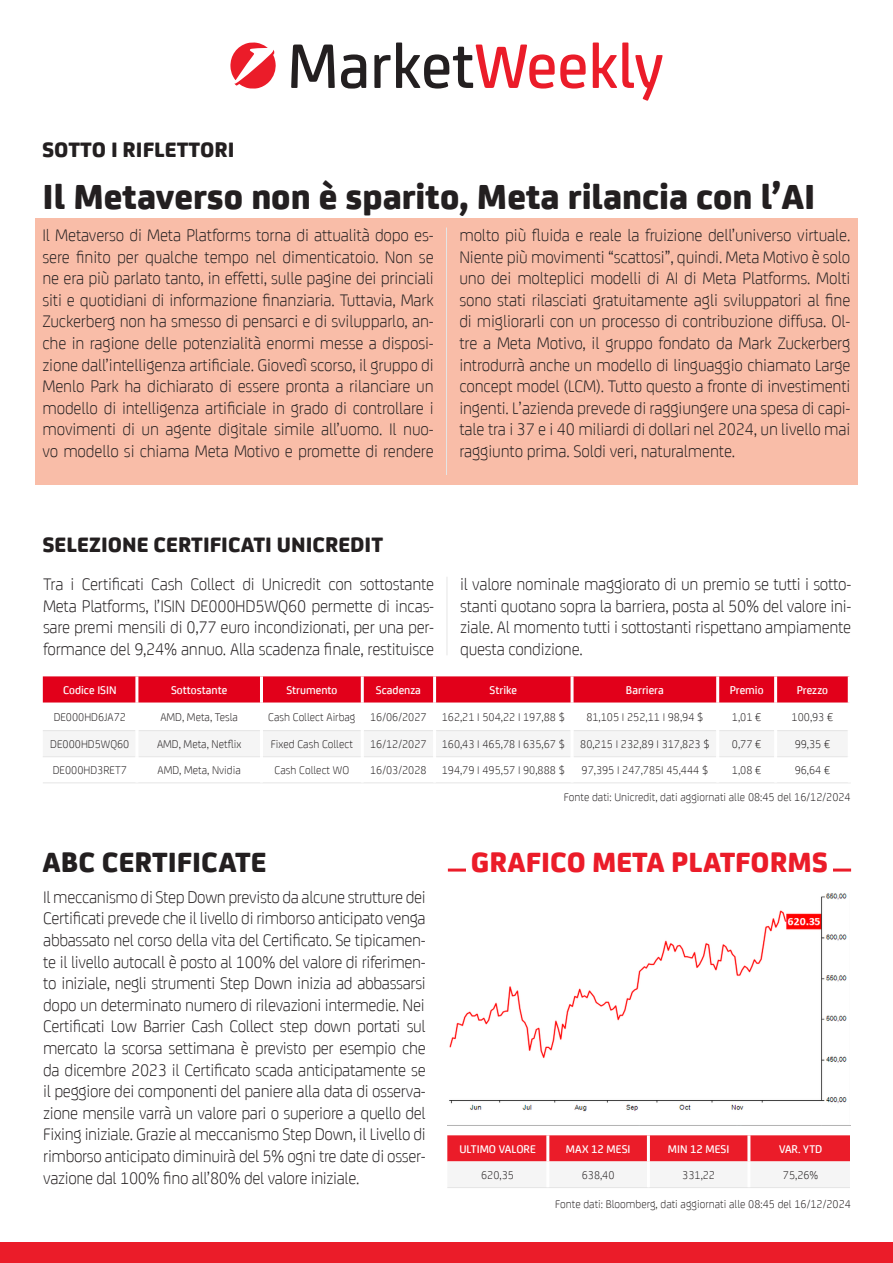
<style>
.page{position:relative;width:893px;height:1263px;background:#fff}
.page>*{position:absolute;margin:0;border:0;box-sizing:border-box;transform-origin:0 0}
.t1{font:800 37.5px "Uni Credit";color:#231f20}
.t2{font:800 30px "Uni Credit";color:#eb1c29}
.t3{font:800 30px "Uni Credit";color:#231f20}
.t4{font:800 22.5px "Uni Credit";color:#231f20}
.t5{font:300 18px/21.6px "Uni Credit";letter-spacing:-.015em;color:#231f20;text-align:justify}
.t6{font:300 12px "Uni Credit";color:#231f20}
.t7{font:500 12px "Uni Credit";color:#fff}
</style>
<div class="page">
<img style="left:449px;top:893px;width:398px;height:219px">
<div style="left:35px;top:218px;width:823px;height:266px;background:#f9bda8"></div>
<div style="left:0;top:1242px;width:893px;height:21px;background:#eb1c29"></div>
<hr style="left:446px;top:227px;width:1px;height:248px;background:#e5e5e5">
<div style="left:43px;top:676px;width:805px;height:26px;background:#e2001a"></div>
<svg style="left:43px;top:731px;width:804px;height:1px"></svg>
<hr style="left:43px;top:730px;width:92px;height:1px;background:#e5e5e5">
<hr style="left:138px;top:730px;width:122px;height:1px;background:#e5e5e5">
<hr style="left:263px;top:730px;width:98px;height:1px;background:#e5e5e5">
<hr style="left:364px;top:730px;width:69px;height:1px;background:#e5e5e5">
<hr style="left:436px;top:730px;width:135px;height:1px;background:#e5e5e5">
<hr style="left:574px;top:730px;width:142px;height:1px;background:#e5e5e5">
<hr style="left:719px;top:730px;width:55px;height:1px;background:#e5e5e5">
<hr style="left:777px;top:730px;width:71px;height:1px;background:#e5e5e5">
<hr style="left:43px;top:756px;width:92px;height:1px;background:#e5e5e5">
<hr style="left:138px;top:756px;width:122px;height:1px;background:#e5e5e5">
<hr style="left:263px;top:756px;width:98px;height:1px;background:#e5e5e5">
<hr style="left:364px;top:756px;width:69px;height:1px;background:#e5e5e5">
<hr style="left:436px;top:756px;width:135px;height:1px;background:#e5e5e5">
<hr style="left:574px;top:756px;width:142px;height:1px;background:#e5e5e5">
<hr style="left:719px;top:756px;width:55px;height:1px;background:#e5e5e5">
<hr style="left:777px;top:756px;width:71px;height:1px;background:#e5e5e5">
<hr style="left:43px;top:782px;width:94px;height:1px;background:#e5e5e5">
<hr style="left:137px;top:782px;width:124px;height:1px;background:#e5e5e5">
<hr style="left:261px;top:782px;width:101px;height:1px;background:#e5e5e5">
<hr style="left:362px;top:782px;width:73px;height:1px;background:#e5e5e5">
<hr style="left:435px;top:782px;width:137px;height:1px;background:#e5e5e5">
<hr style="left:572px;top:782px;width:146px;height:1px;background:#e5e5e5">
<hr style="left:718px;top:782px;width:58px;height:1px;background:#e5e5e5">
<hr style="left:776px;top:782px;width:75px;height:1px;background:#e5e5e5">
<hr style="left:135px;top:676px;width:3px;height:26px;background:#fff">
<hr style="left:260px;top:676px;width:3px;height:26px;background:#fff">
<hr style="left:361px;top:676px;width:3px;height:26px;background:#fff">
<hr style="left:433px;top:676px;width:3px;height:26px;background:#fff">
<hr style="left:571px;top:676px;width:3px;height:26px;background:#fff">
<hr style="left:716px;top:676px;width:3px;height:26px;background:#fff">
<hr style="left:774px;top:676px;width:3px;height:26px;background:#fff">
<hr style="left:135px;top:731px;width:3px;height:26px;background:#fff">
<hr style="left:260px;top:731px;width:3px;height:26px;background:#fff">
<hr style="left:361px;top:731px;width:3px;height:26px;background:#fff">
<hr style="left:433px;top:731px;width:3px;height:26px;background:#fff">
<hr style="left:571px;top:731px;width:3px;height:26px;background:#fff">
<hr style="left:716px;top:731px;width:3px;height:26px;background:#fff">
<hr style="left:774px;top:731px;width:3px;height:26px;background:#fff">
<svg style="left:447px;top:1135px;width:403px;height:27px;background:#eb2632"></svg>
<hr style="left:447px;top:1187px;width:101px;height:1px;background:#e5e5e5">
<hr style="left:548px;top:1187px;width:100px;height:1px;background:#e5e5e5">
<hr style="left:648px;top:1187px;width:101px;height:1px;background:#e5e5e5">
<hr style="left:749px;top:1187px;width:105px;height:1px;background:#e5e5e5">
<hr style="left:546px;top:1135px;width:3px;height:26px;background:#fff">
<hr style="left:647px;top:1135px;width:3px;height:26px;background:#fff">
<hr style="left:747px;top:1135px;width:3px;height:26px;background:#fff">
<hr style="left:546px;top:1161px;width:3px;height:26px;background:#fff">
<hr style="left:647px;top:1161px;width:3px;height:26px;background:#fff">
<hr style="left:747px;top:1161px;width:3px;height:26px;background:#fff">
<hr style="left:447px;top:577px;width:1px;height:78px;background:#e5e5e5">
<svg style="left:230px;top:42px;width:46px;height:47px"></svg>
<svg style="left:291px;top:45px;width:44px;height:43px"></svg>
<svg style="left:341px;top:54px;width:25px;height:35px"></svg>
<svg style="left:374px;top:43px;width:212px;height:46px"></svg>
<svg style="left:593px;top:43px;width:69px;height:58px"></svg>
<hr style="left:448px;top:868px;width:403px;height:3px;background:#eb1c29">
<div style="left:466px;top:846px;width:366px;height:28px;background:#fff"></div>
<div style="left:850px;top:1129px;width:5px;height:71px;background:#fff"></div>
<p class="t4" style="left:42px;top:131px;width:194px">SOTTO I RIFLETTORI</p>
<p class="t1" style="left:43px;top:167px;width:774px">Il Metaverso non è sparito, Meta rilancia con l’AI</p>
<p class="t5" style="left:43px;top:223px;width:393px">Il Metaverso di Meta Platforms torna di attualità dopo es&shy;sere finito per qualche tempo nel dimenticatoio. Non se ne era più parlato tanto, in effetti, sulle pagine dei princiali siti e quotidiani di informazione finanziaria. Tuttavia, Mark Zuckerberg non ha smesso di pensarci e di svilupparlo, an&shy;che in ragione delle potenzialità enormi messe a disposi&shy;zione dall’intelligenza artificiale. Giovedì scorso, il gruppo di Menlo Park ha dichiarato di essere pronta a rilanciare un modello di intelligenza artificiale in grado di controllare i movimenti di un agente digitale simile all’uomo. Il nuo&shy;vo modello si chiama Meta Motivo e promette di rendere</p>
<p class="t5" style="left:459px;top:223px;width:393px">molto più fluida e reale la fruizione dell’universo virtuale.<br>Niente più movimenti “scattosi”, quindi. Meta Motivo è solo uno dei molteplici modelli di AI di Meta Platforms. Molti sono stati rilasciati gratuitamente agli sviluppatori al fine di migliorarli con un processo di contribuzione diffusa. Ol&shy;tre a Meta Motivo, il gruppo fondato da Mark Zuckerberg introdurrà anche un modello di linguaggio chiamato Large concept model (LCM). Tutto questo a fronte di investimenti ingenti. L’azienda prevede di raggiungere una spesa di capi&shy;tale tra i 37 e i 40 miliardi di dollari nel 2024, un livello mai raggiunto prima. Soldi veri, naturalmente.</p>
<p class="t4" style="left:42px;top:527px;width:342px">SELEZIONE CERTIFICATI UNICREDIT</p>
<p class="t5" style="left:43px;top:572px;width:393px">Tra i Certificati Cash Collect di Unicredit con sottostante Meta Platforms, l’ISIN DE000HD5WQ60 permette di incas&shy;sare premi mensili di 0,77 euro incondizionati, per una per&shy;formance del 9,24% annuo. Alla scadenza finale, restituisce</p>
<p class="t5" style="left:460px;top:572px;width:393px">il valore nominale maggiorato di un premio se tutti i sotto&shy;stanti quotano sopra la barriera, posta al 50% del valore ini&shy;ziale. Al momento tutti i sottostanti rispettano ampiamente questa condizione.</p>
<p class="t7" style="left:63px;top:681px;width:55px">Codice ISIN</p>
<p class="t7" style="left:171px;top:681px;width:58px">Sottostante</p>
<p class="t7" style="left:286px;top:681px;width:53px">Strumento</p>
<p class="t7" style="left:376px;top:681px;width:47px">Scadenza</p>
<p class="t7" style="left:490px;top:681px;width:29px">Strike</p>
<p class="t7" style="left:626px;top:681px;width:39px">Barriera</p>
<p class="t7" style="left:730px;top:681px;width:35px">Premio</p>
<p class="t7" style="left:797px;top:681px;width:33px">Prezzo</p>
<p class="t6" style="left:54px;top:708px;width:74px">DE000HD6JA72</p>
<p class="t6" style="left:160px;top:708px;width:79px">AMD, Meta, Tesla</p>
<p class="t6" style="left:268px;top:708px;width:89px">Cash Collect Airbag</p>
<p class="t6" style="left:370px;top:708px;width:58px">16/06/2027</p>
<p class="t6" style="left:442px;top:708px;width:125px">162,21 I 504,22 I 197,88 $</p>
<p class="t6" style="left:586px;top:708px;width:119px">81,105 I 252,11 I 98,94 $</p>
<p class="t6" style="left:732px;top:708px;width:31px">1,01 €</p>
<p class="t6" style="left:792px;top:708px;width:43px">100,93 €</p>
<p class="t6" style="left:50px;top:736px;width:81px">DE000HD5WQ60</p>
<p class="t6" style="left:157px;top:736px;width:86px">AMD, Meta, Netflix</p>
<p class="t6" style="left:271px;top:736px;width:84px">Fixed Cash Collect</p>
<p class="t6" style="left:370px;top:736px;width:58px">16/12/2027</p>
<p class="t6" style="left:442px;top:736px;width:125px">160,43 I 465,78 I 635,67 $</p>
<p class="t6" style="left:580px;top:736px;width:131px">80,215 I 232,89 I 317,823 $</p>
<p class="t6" style="left:732px;top:736px;width:31px">0,77 €</p>
<p class="t6" style="left:795px;top:736px;width:37px">99,35 €</p>
<p class="t6" style="left:53px;top:762px;width:76px">DE000HD3RET7</p>
<p class="t6" style="left:158px;top:762px;width:85px">AMD, Meta, Nvidia</p>
<p class="t6" style="left:275px;top:762px;width:76px">Cash Collect WO</p>
<p class="t6" style="left:370px;top:762px;width:58px">16/03/2028</p>
<p class="t6" style="left:442px;top:762px;width:125px">194,79 I 495,57 I 90,888 $</p>
<p class="t6" style="left:582px;top:762px;width:128px">97,395 I 247,785I 45,444 $</p>
<p class="t6" style="left:732px;top:762px;width:31px">1,08 €</p>
<p class="t6" style="left:795px;top:762px;width:37px">96,64 €</p>
<p class="t3" style="left:43px;top:838px;width:225px">ABC CERTIFICATE</p>
<p class="t5" style="left:43px;top:885px;width:384px">Il meccanismo di Step Down previsto da alcune strutture dei Certificati prevede che il livello di rimborso anticipato venga abbassato nel corso della vita del Certificato. Se tipicamen&shy;te il livello autocall è posto al 100% del valore di riferimen&shy;to iniziale, negli strumenti Step Down inizia ad abbassarsi dopo un determinato numero di rilevazioni intermedie. Nei</p>
<p class="t5" style="left:43px;top:1014px;width:384px">Certificati Low Barrier Cash Collect step down portati sul mercato la scorsa settimana è previsto per esempio che da dicembre 2023 il Certificato scada anticipatamente se il peggiore dei componenti del paniere alla data di osserva&shy;zione mensile varrà un valore pari o superiore a quello del Fixing iniziale. Grazie al meccanismo Step Down, il Livello di</p>
<p class="t5" style="left:43px;top:1144px;width:384px">rimborso anticipato diminuirà del 5% ogni tre date di osser&shy;vazione dal 100% fino all’80% del valore iniziale.</p>
<p class="t6" style="left:564px;top:789px;width:288px">Fonte dati: Unicredit, dati aggiornati alle 08:45 del 16/12/2024</p>
<p class="t2" style="left:471px;top:838px;width:359px">GRAFICO META PLATFORMS</p>
<p class="t7" style="left:459px;top:1140px;width:78px">ULTIMO VALORE</p>
<p class="t7" style="left:566px;top:1140px;width:66px">MAX 12 MESI</p>
<p class="t7" style="left:668px;top:1140px;width:63px">MIN 12 MESI</p>
<p class="t7" style="left:779px;top:1140px;width:45px">VAR. YTD</p>
<p class="t6" style="left:481px;top:1166px;width:34px">620,35</p>
<p class="t6" style="left:582px;top:1166px;width:34px">638,40</p>
<p class="t6" style="left:682px;top:1166px;width:34px">331,22</p>
<p class="t6" style="left:783px;top:1166px;width:37px">75,26%</p>
<p class="t6" style="left:555px;top:1195px;width:297px">Fonte dati: Bloomberg, dati aggiornati alle 08:45 del 16/12/2024</p>
</div>
